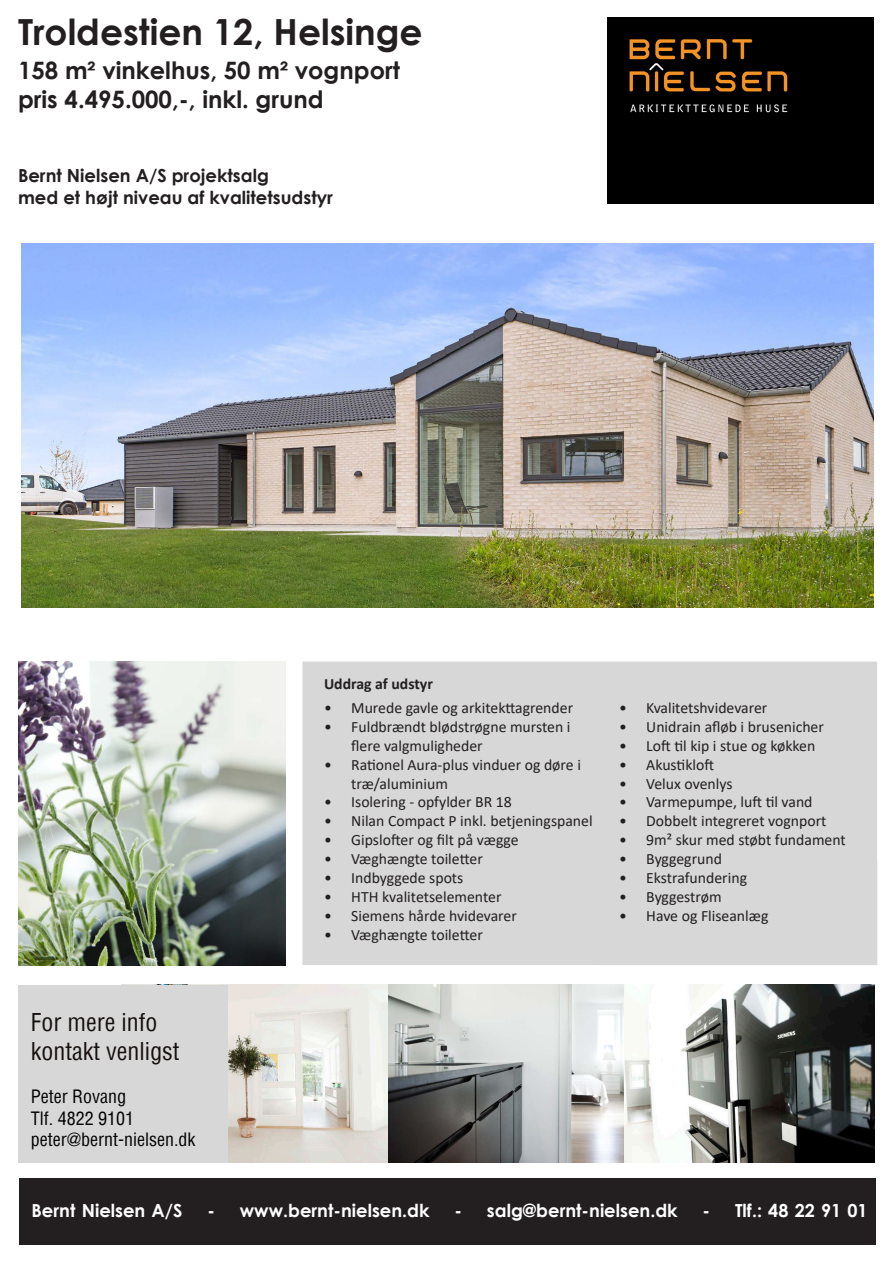
<style>
.page{position:relative;width:893px;height:1263px;background:#fff}
.page>*{position:absolute;margin:0;border:0;box-sizing:border-box;transform-origin:0 0}
.t1{font:700 36px "Century Gothic";color:#231f20}
.t2{font:700 24px "Century Gothic";color:#231f20}
.t3{font:condensed 24px "Helvetica";color:#16100e}
.t4{font:700 18px "Century Gothic";color:#fff}
.t5{font:700 18px "Century Gothic";color:#231f20}
.t6{font:condensed 18px "Helvetica";color:#000}
.t7{font:15.75px/18.9px "Calibri";color:#231f20}
.t8{font:700 15.75px "Calibri";color:#231f20}
</style>
<div class="page">
<img style="left:21px;top:244px;width:853px;height:363px">
<div style="left:20px;top:1178px;width:856px;height:66px;background:#231f20"></div>
<div style="left:302px;top:662px;width:575px;height:303px;background:#d7d7d7"></div>
<img style="left:607px;top:18px;width:267px;height:186px">
<img style="left:227px;top:985px;width:398px;height:178px">
<img style="left:18px;top:662px;width:267px;height:303px">
<img style="left:625px;top:985px;width:249px;height:178px">
<div style="left:18px;top:985px;width:209px;height:178px;background:#d7d7d7"></div>
<p class="t1" style="left:18px;top:5px;width:406px">Troldestien 12, Helsinge</p>
<p class="t2" style="left:18px;top:52px;width:383px">158 m² vinkelhus, 50 m² vognport</p>
<p class="t2" style="left:18px;top:81px;width:307px">pris 4.495.000,-, inkl. grund</p>
<p class="t5" style="left:18px;top:162px;width:252px">Bernt Nielsen A/S projektsalg</p>
<p class="t5" style="left:18px;top:184px;width:316px">med et højt niveau af kvalitetsudstyr</p>
<p class="t3" style="left:31px;top:1007px;width:128px">For mere info</p>
<p class="t3" style="left:31px;top:1035px;width:150px">kontakt venligst</p>
<p class="t6" style="left:31px;top:1085px;width:97px">Peter Rovang</p>
<p class="t6" style="left:31px;top:1106px;width:105px">Tlf. 4822 9101</p>
<p class="t6" style="left:31px;top:1128px;width:166px">peter@bernt-nielsen.dk</p>
<p class="t8" style="left:324px;top:673px;width:111px">Uddrag af udstyr</p>
<p class="t7" style="left:324px;top:698px;width:250px">• Murede gavle og arkitekttagrender</p>
<p class="t7" style="left:351px;top:717px;width:221px;text-indent:-27px">• Fuldbrændt blødstrøgne mursten i flere valgmuligheder</p>
<p class="t7" style="left:351px;top:754px;width:231px;text-indent:-27px">• Rationel Aura-plus vinduer og døre i træ/aluminium</p>
<p class="t7" style="left:324px;top:792px;width:189px">• Isolering - opfylder BR 18</p>
<p class="t7" style="left:324px;top:811px;width:270px">• Nilan Compact P inkl. betjeningspanel</p>
<p class="t7" style="left:324px;top:830px;width:196px">• Gipslofter og filt på vægge</p>
<p class="t7" style="left:324px;top:849px;width:160px">• Væghængte toiletter</p>
<p class="t7" style="left:324px;top:868px;width:141px">• Indbyggede spots</p>
<p class="t7" style="left:324px;top:887px;width:179px">• HTH kvalitetselementer</p>
<p class="t7" style="left:324px;top:906px;width:194px">• Siemens hårde hvidevarer</p>
<p class="t7" style="left:324px;top:925px;width:160px">• Væghængte toiletter</p>
<p class="t7" style="left:619px;top:698px;width:150px">• Kvalitetshvidevarer</p>
<p class="t7" style="left:619px;top:717px;width:206px">• Unidrain afløb i brusenicher</p>
<p class="t7" style="left:619px;top:736px;width:198px">• Loft til kip i stue og køkken</p>
<p class="t7" style="left:619px;top:754px;width:96px">• Akustikloft</p>
<p class="t7" style="left:619px;top:773px;width:115px">• Velux ovenlys</p>
<p class="t7" style="left:619px;top:792px;width:195px">• Varmepumpe, luft til vand</p>
<p class="t7" style="left:619px;top:811px;width:209px">• Dobbelt integreret vognport</p>
<p class="t7" style="left:619px;top:830px;width:228px">• 9m² skur med støbt fundament</p>
<p class="t7" style="left:619px;top:849px;width:104px">• Byggegrund</p>
<p class="t7" style="left:619px;top:868px;width:129px">• Ekstrafundering</p>
<p class="t7" style="left:619px;top:887px;width:104px">• Byggestrøm</p>
<p class="t7" style="left:619px;top:906px;width:151px">• Have og Fliseanlæg</p>
<p class="t4" style="left:32px;top:1196px;width:153px">Bernt Nielsen A/S</p>
<p class="t4" style="left:207px;top:1196px;width:224px">- www.bernt-nielsen.dk</p>
<p class="t4" style="left:454px;top:1196px;width:225px">- salg@bernt-nielsen.dk</p>
<p class="t4" style="left:703px;top:1196px;width:166px">- Tlf.: 48 22 91 01</p>
</div>
